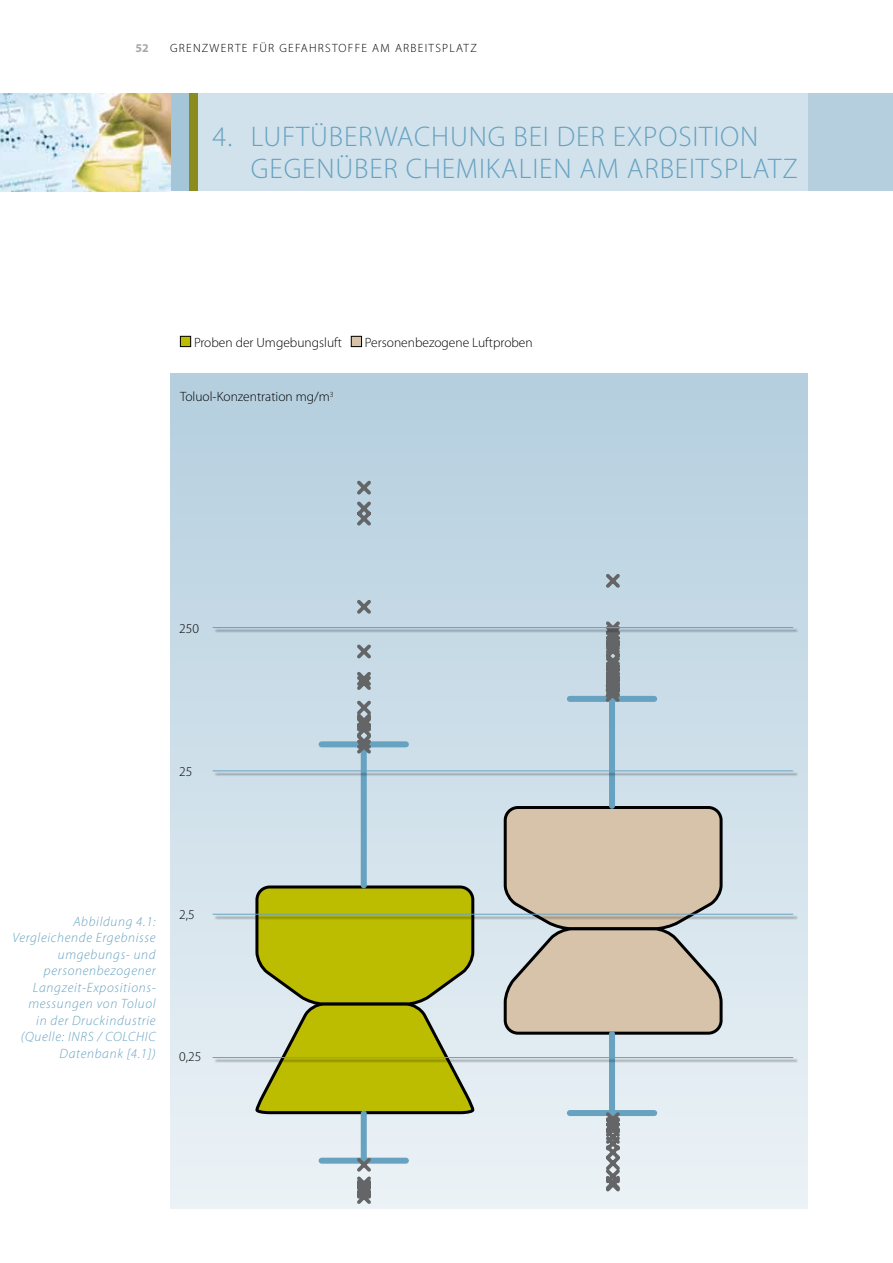
<style>
.page{position:relative;width:893px;height:1263px;background:#fff}
.page>*{position:absolute;margin:0;border:0;box-sizing:border-box;transform-origin:0 0}
.t1{font:300 28.5px/31.5px "Myriad Pro";letter-spacing:.03em;color:#67a2c0}
.t2{font:italic 300 13.5px/16.5px "Myriad Pro";letter-spacing:.05em;color:#67a2c0;text-align:right}
.t3{font:300 13.5px "Myriad Pro";color:#000}
.t4{font:300 12px "Myriad Pro";letter-spacing:.105em;color:#000}
.t5{font:700 12px "Myriad Pro";color:#a7a8aa}
</style>
<div class="page">
<div style="left:149px;top:94px;width:744px;height:97px;background:#d2e2ec"></div>
<div style="left:807px;top:94px;width:86px;height:97px;background:#b5cfdf"></div>
<hr style="left:892px;top:94px;width:1px;height:97px;background:#e1ebf2">
<div style="left:170px;top:94px;width:28px;height:97px;background:#a5c6d9"></div>
<div style="left:189px;top:94px;width:9px;height:97px;background:#8a8d1e"></div>
<img style="left:0;top:94px;width:170px;height:97px">
<div style="left:170px;top:373px;width:638px;height:835px;background:linear-gradient(to bottom,#b4cede,#ebf2f6)"></div>
<svg style="left:254px;top:884px;width:100px;height:232px"></svg>
<div style="left:322px;top:741px;width:84px;height:6px;background:#67a2c0"></div>
<div style="left:322px;top:1158px;width:84px;height:6px;background:#67a2c0"></div>
<svg style="left:623px;top:804px;width:101px;height:232px"></svg>
<div style="left:570px;top:696px;width:84px;height:6px;background:#67a2c0"></div>
<div style="left:570px;top:1110px;width:84px;height:6px;background:#67a2c0"></div>
<svg style="left:354px;top:477px;width:269px;height:730px"></svg>
<div style="left:180px;top:336px;width:11px;height:11px;background:#bcbd00"></div>
<div style="left:180px;top:336px;width:11px;height:11px;border:1px solid #000"></div>
<div style="left:351px;top:336px;width:11px;height:11px;background:#d7c3aa"></div>
<div style="left:351px;top:336px;width:11px;height:11px;border:1px solid #000"></div>
<div style="left:214px;top:1058px;width:584px;height:5px;background:#000;opacity:.65"></div>
<hr style="left:213px;top:1057px;width:580px;height:1px;background:#67a2c0">
<div style="left:214px;top:915px;width:584px;height:5px;background:#000;opacity:.65"></div>
<hr style="left:213px;top:914px;width:580px;height:1px;background:#67a2c0">
<div style="left:214px;top:772px;width:584px;height:5px;background:#000;opacity:.65"></div>
<hr style="left:213px;top:770px;width:580px;height:1px;background:#67a2c0">
<div style="left:214px;top:628px;width:584px;height:5px;background:#a5b6c1"></div>
<hr style="left:213px;top:627px;width:580px;height:1px;background:#67a2c0">
<p class="t5" style="left:135px;top:41px;width:15px">52</p>
<p class="t4" style="left:170px;top:41px;width:308px">GRENZWERTE FÜR GEFAHRSTOFFE AM ARBEITSPLATZ</p>
<h1 class="t1" style="left:251px;top:121px;width:548px;text-indent:-38px">4. LUFTÜBERWACHUNG BEI DER EXPOSITION<br>GEGENÜBER CHEMIKALIEN AM ARBEITSPLATZ</h1>
<p class="t3" style="left:194px;top:334px;width:150px">Proben der Umgebungsluft</p>
<p class="t3" style="left:365px;top:334px;width:169px">Personenbezogene Luftproben</p>
<p class="t3" style="left:180px;top:389px;width:155px">Toluol-Konzentration mg/m<sup>3</sup></p>
<p class="t3" style="left:179px;top:621px;width:21px">250</p>
<p class="t3" style="left:179px;top:763px;width:15px">25</p>
<p class="t2" style="left:12px;top:913px;width:145px">Abbildung 4.1:<br>Vergleichende Ergebnisse umgebungs- und personenbezogener<br>Langzeit-Expositions&shy;messungen von Toluol<br>in der Druckindustrie (Quelle: INRS / COLCHIC<br>Datenbank [4.1])</p>
<p class="t3" style="left:179px;top:906px;width:17px">2,5</p>
<p class="t3" style="left:179px;top:1049px;width:24px">0,25</p>
</div>
